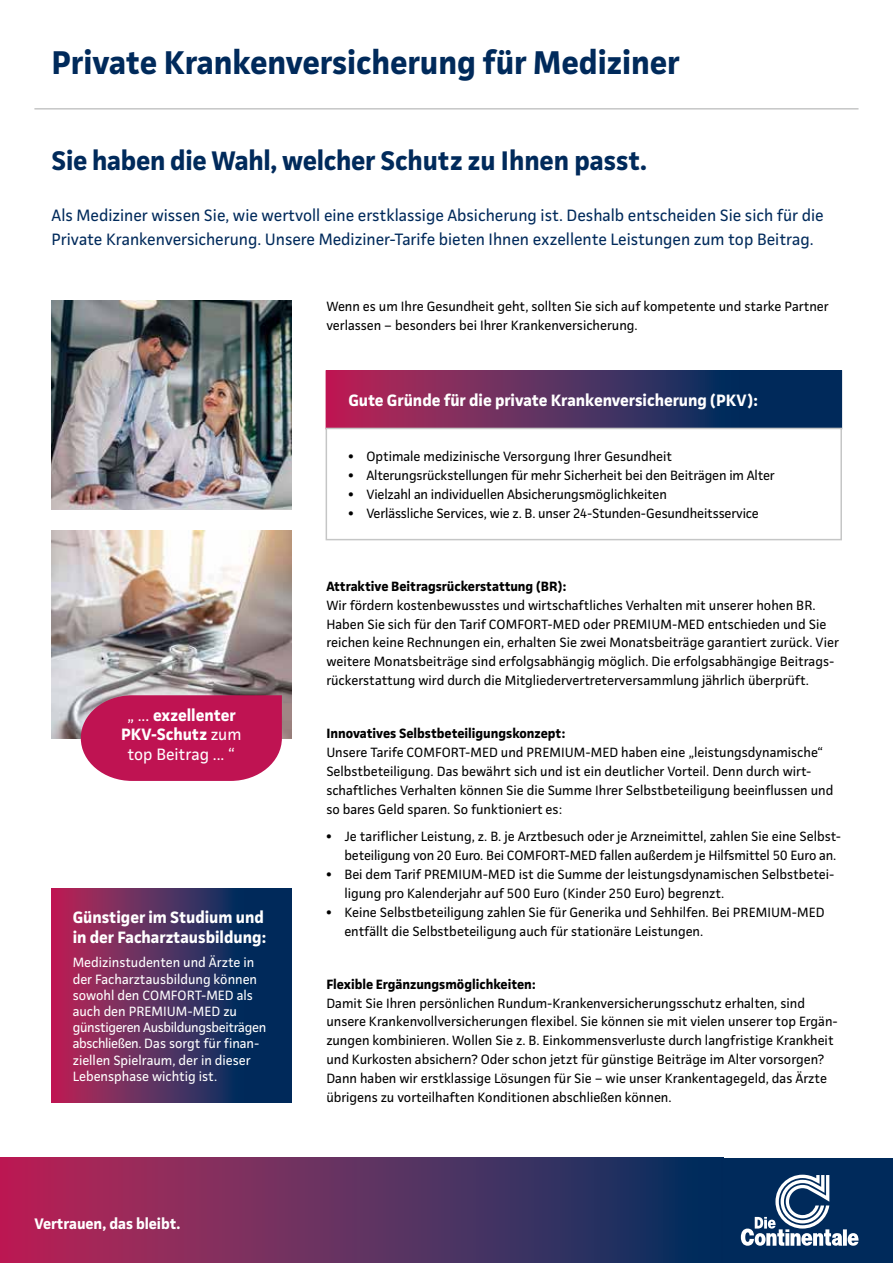
<style>
.page{position:relative;width:893px;height:1263px;background:#fff}
.page>*{position:absolute;margin:0;border:0;box-sizing:border-box;transform-origin:0 0}
.t1{font:700 33px "Continentale Pro";color:#002a5b}
.t2{font:700 27px "Continentale Pro";letter-spacing:-.01em;color:#002a5b}
.t3{font:16.5px/23.1px "Continentale Pro";color:#002a5b}
.t4{font:700 16.5px/19.8px "Continentale Pro";color:#fff}
.t5{font:16.5px/19.5px "Continentale Pro";color:#fff;text-align:center}
.t6{font:700 15.3px "Continentale Pro";color:#fff}
.t7{font:13.5px/18.9px "Continentale Pro";color:#000}
.t8{font:13.5px/16.2px "Continentale Pro";color:#fff}
.t9{font:700 13.5px "Continentale Pro";color:#000}
.s1{font-weight:700}
</style>
<div class="page">
<div style="left:0;top:1158px;width:724px;height:105px;background:linear-gradient(to right,#bd2859,#033463)"></div>
<div style="left:724px;top:1158px;width:169px;height:105px;background:#002a5b"></div>
<svg style="left:741px;top:1175px;width:117px;height:71px"></svg>
<hr style="left:34px;top:108px;width:824px;height:2px;background:#c5c6c6">
<img style="left:52px;top:301px;width:240px;height:208px">
<img style="left:52px;top:530px;width:240px;height:208px">
<svg style="left:81px;top:695px;width:201px;height:86px;background:#c2245e"></svg>
<svg style="left:329px;top:373px;width:510px;height:53px;background:#4f2c5d"></svg>
<div style="left:326px;top:428px;width:516px;height:112px;border:2px solid #c5c6c6"></div>
<svg style="left:51px;top:889px;width:241px;height:213px;background:#4e2c5d"></svg>
<h1 class="t1" style="left:52px;top:43px;width:629px">Private Krankenversicherung für Mediziner</h1>
<h2 class="t2" style="left:52px;top:144px;width:597px">Sie haben die Wahl, welcher Schutz zu Ihnen passt.</h2>
<p class="t3" style="left:52px;top:204px;width:774px">Als Mediziner wissen Sie, wie wertvoll eine erstklassige Absicherung ist. Deshalb entscheiden Sie sich für die<br>Private Krankenversicherung. Unsere Mediziner-Tarife bieten Ihnen exzellente Leistungen zum top Beitrag.</p>
<p class="t7" style="left:326px;top:297px;width:504px">Wenn es um Ihre Gesundheit geht, sollten Sie sich auf kompetente und starke Partner verlassen – besonders bei Ihrer Krankenversicherung.</p>
<p class="t4" style="left:348px;top:390px;width:411px">Gute Gründe für die private Krankenversicherung (PKV):</p>
<p class="t5" style="left:121px;top:705px;width:122px">„ ... <span class="s1">exzellenter<br>PKV-Schutz</span> zum top Beitrag ... “</p>
<p class="t4" style="left:73px;top:907px;width:196px">Günstiger im Studium und in der Facharztausbildung:</p>
<p class="t8" style="left:73px;top:954px;width:195px">Medizinstudenten und Ärzte in der Facharztausbildung können sowohl den COMFORT-MED als auch den PREMIUM-MED zu günstigeren Ausbildungsbeiträgen abschließen. Das sorgt für finan&shy;ziellen Spielraum, der in dieser<br>Lebensphase wichtig ist.</p>
<p class="t6" style="left:34px;top:1214px;width:147px">Vertrauen, das bleibt.</p>
<p class="t7" style="left:348px;top:447px;width:325px"><span class="s1">•</span> Optimale medizinische Versorgung Ihrer Gesundheit</p>
<p class="t7" style="left:348px;top:466px;width:428px"><span class="s1">•</span> Alterungsrückstellungen für mehr Sicherheit bei den Beiträgen im Alter</p>
<p class="t7" style="left:348px;top:484px;width:320px"><span class="s1">•</span> Vielzahl an individuellen Absicherungsmöglichkeiten</p>
<p class="t7" style="left:348px;top:503px;width:412px"><span class="s1">•</span> Verlässliche Services, wie z. B. unser 24-Stunden-Gesundheitsservice</p>
<p class="t9" style="left:326px;top:578px;width:242px">Attraktive Beitragsrückerstattung (BR):</p>
<p class="t7" style="left:326px;top:595px;width:514px">Wir fördern kostenbewusstes und wirtschaftliches Verhalten mit unserer hohen BR.<br>Haben Sie sich für den Tarif COMFORT-MED oder PREMIUM-MED entschieden und Sie reichen keine Rechnungen ein, erhalten Sie zwei Monatsbeiträge garantiert zurück. Vier weitere Monatsbeiträge sind erfolgsabhängig möglich. Die erfolgsabhängige Beitrags&shy;rückerstattung wird durch die Mitgliedervertreterversammlung jährlich überprüft.</p>
<p class="t9" style="left:326px;top:725px;width:241px">Innovatives Selbstbeteiligungskonzept:</p>
<p class="t7" style="left:326px;top:743px;width:509px">Unsere Tarife COMFORT-MED und PREMIUM-MED haben eine „leistungsdynamische“ Selbstbeteiligung. Das bewährt sich und ist ein deutlicher Vorteil. Denn durch wirt&shy;schaftliches Verhalten können Sie die Summe Ihrer Selbstbeteiligung beeinflussen und so bares Geld sparen. So funktioniert es:</p>
<p class="t7" style="left:344px;top:827px;width:498px;text-indent:-18px"><span class="s1">•</span> Je tariflicher Leistung, z. B. je Arztbesuch oder je Arzneimittel, zahlen Sie eine Selbst&shy;beteiligung von 20 Euro. Bei COMFORT-MED fallen außerdem je Hilfsmittel 50 Euro an.</p>
<p class="t7" style="left:344px;top:865px;width:492px;text-indent:-18px"><span class="s1">•</span> Bei dem Tarif PREMIUM-MED ist die Summe der leistungsdynamischen Selbstbetei&shy;ligung pro Kalenderjahr auf 500 Euro (Kinder 250 Euro) begrenzt.</p>
<p class="t7" style="left:344px;top:902px;width:482px;text-indent:-18px"><span class="s1">•</span> Keine Selbstbeteiligung zahlen Sie für Generika und Sehhilfen. Bei PREMIUM-MED entfällt die Selbstbeteiligung auch für stationäre Leistungen.</p>
<p class="t9" style="left:326px;top:976px;width:211px">Flexible Ergänzungsmöglichkeiten:</p>
<p class="t7" style="left:326px;top:993px;width:513px">Damit Sie Ihren persönlichen Rundum-Krankenversicherungsschutz erhalten, sind unsere Krankenvollversicherungen flexibel. Sie können sie mit vielen unserer top Ergän&shy;zungen kombinieren. Wollen Sie z. B. Einkommensverluste durch langfristige Krankheit und Kurkosten absichern? Oder schon jetzt für günstige Beiträge im Alter vorsorgen?<br>Dann haben wir erstklassige Lösungen für Sie – wie unser Krankentagegeld, das Ärzte übrigens zu vorteilhaften Konditionen abschließen können.</p>
</div>
